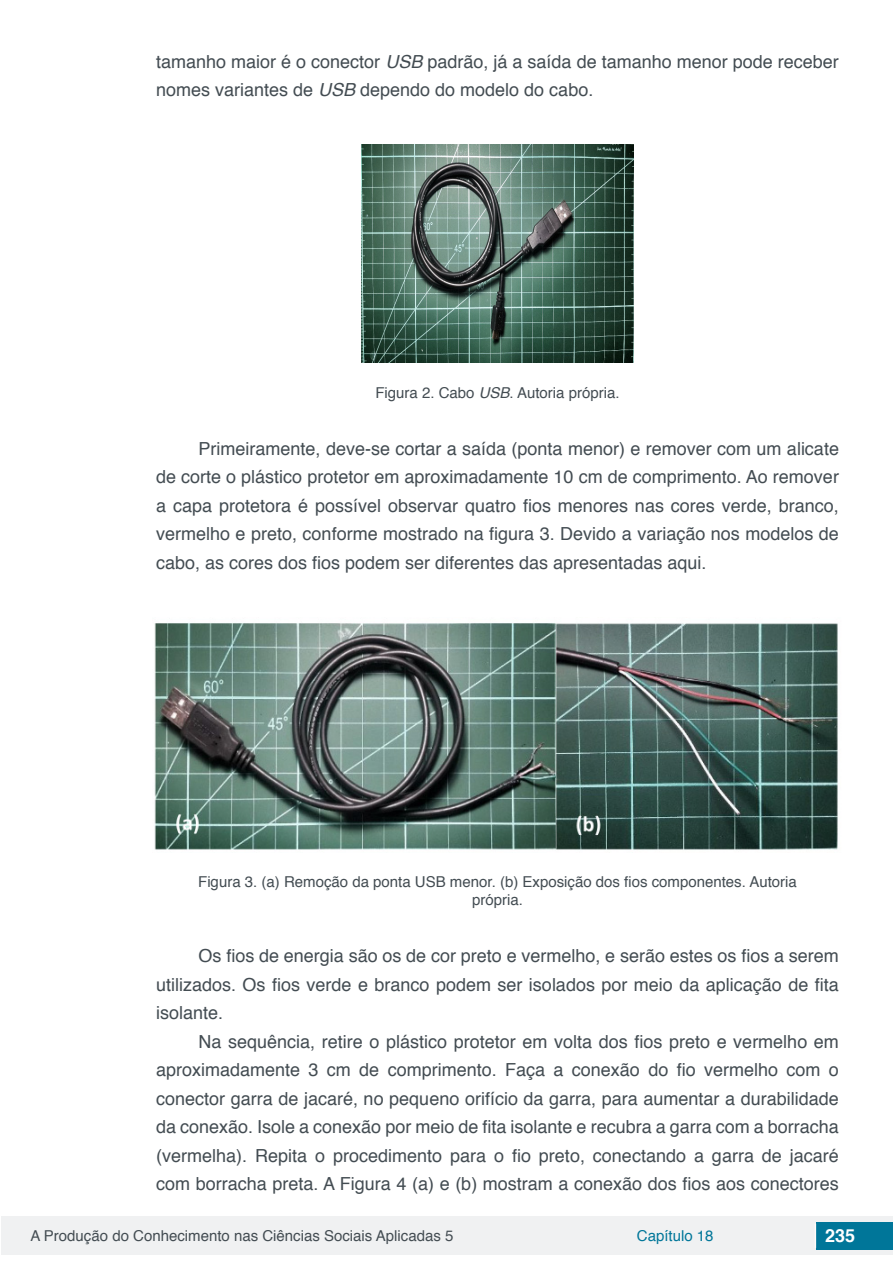
<style>
.page{position:relative;width:893px;height:1263px;background:#fff}
.page>*{position:absolute;margin:0;border:0;box-sizing:border-box;transform-origin:0 0}
.txt{font:18px/28.5px "Helvetica";color:#434c52;text-align:justify}
.t1{font:700 18px "Helvetica";color:#fff}
.info_tab_gra_imag{font:15px/18px "Helvetica";color:#434c52;text-align:center}
.t2{font:15px "Helvetica";color:#007699}
.s1{font-style:italic}
</style>
<div class="page">
<div style="left:1px;top:1216px;width:891px;height:38px;background:#f0f1f2"></div>
<div style="left:816px;top:1222px;width:77px;height:27px;background:#007699"></div>
<svg style="left:815px;top:1224px;width:1px;height:24px"></svg>
<img style="left:361px;top:145px;width:273px;height:218px">
<img style="left:154px;top:623px;width:684px;height:227px">
<p class="txt" style="left:156px;top:47px;width:684px">tamanho maior é o conector <span class="s1">USB</span> padrão, já a saída de tamanho menor pode receber nomes variantes de <span class="s1">USB</span> dependo do modelo do cabo.</p>
<p class="info_tab_gra_imag" style="left:375px;top:384px;width:246px">Figura 2. Cabo <span class="s1">USB</span>. Autoria própria.</p>
<p class="txt" style="left:156px;top:435px;width:684px;text-indent:43px">Primeiramente, deve-se cortar a saída (ponta menor) e remover com um alicate de corte o plástico protetor em aproximadamente 10 cm de comprimento. Ao remover a capa protetora é possível observar quatro fios menores nas cores verde, branco, vermelho e preto, conforme mostrado na figura 3. Devido a variação nos modelos de cabo, as cores dos fios podem ser diferentes das apresentadas aqui.</p>
<p class="info_tab_gra_imag" style="left:198px;top:873px;width:600px">Figura 3. (a) Remoção da ponta USB menor. (b) Exposição dos fios componentes. Autoria própria.</p>
<p class="txt" style="left:156px;top:942px;width:684px;text-indent:43px">Os fios de energia são os de cor preto e vermelho, e serão estes os fios a serem utilizados. Os fios verde e branco podem ser isolados por meio da aplicação de fita isolante.</p>
<p class="txt" style="left:156px;top:1028px;width:684px;text-indent:43px">Na sequência, retire o plástico protetor em volta dos fios preto e vermelho em aproximadamente 3 cm de comprimento. Faça a conexão do fio vermelho com o conector garra de jacaré, no pequeno orifício da garra, para aumentar a durabilidade da conexão. Isole a conexão por meio de fita isolante e recubra a garra com a borracha (vermelha). Repita o procedimento para o fio preto, conectando a garra de jacaré com borracha preta. A Figura 4 (a) e (b) mostram a conexão dos fios aos conectores</p>
<p class="info_tab_gra_imag" style="left:31px;top:1227px;width:424px">A Produção do Conhecimento nas Ciências Sociais Aplicadas 5</p>
<p class="t2" style="left:637px;top:1224px;width:78px">Capítulo 18</p>
<p class="t1" style="left:825px;top:1221px;width:32px">235</p>
</div>
